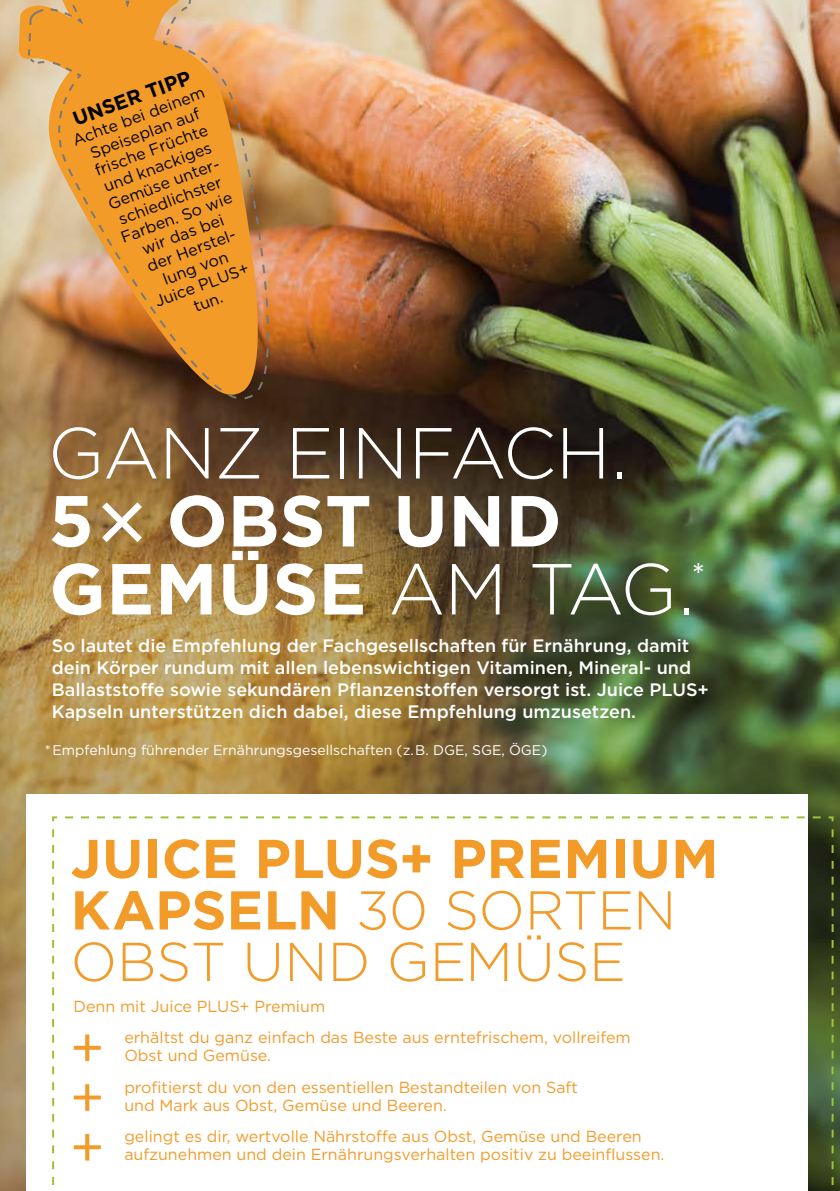
<style>
.page{position:relative;width:840px;height:1191px;background:#fff}
.page>*{position:absolute;margin:0;border:0;box-sizing:border-box;transform-origin:0 0}
.t1{font:700 72px/68px "Gotham";color:#fff}
.t2{font:300 72px "Gotham";letter-spacing:-.02em;color:#fff}
.t3{font:700 54.6px/51.4px "Gotham";color:#f39b29}
.t4{font:700 20px "Gotham";color:#000}
.t5{font:500 18px/22px "Gotham";color:#fff}
.t6{font:16px/31.6px "Gotham";color:#f39b29}
.t7{font:16px/18px "Gotham";color:#000;text-align:center}
.t8{font:14px "Gotham";color:#fff}
.s1{font-weight:300}
</style>
<div class="page">
<img style="left:0;top:794px;width:1px;height:397px">
<img style="left:1px;top:0;width:838px;height:1191px">
<div style="left:27px;top:794px;width:780px;height:397px;background:#fff"></div>
<svg style="left:52px;top:815px;width:782px;height:376px"></svg>
<svg style="left:19px;top:0;width:249px;height:405px;background:#c19c6f"></svg>
<svg style="left:264px;top:258px;width:9px;height:134px"></svg>
<img style="left:27px;top:0;width:237px;height:401px">
<svg style="left:74px;top:1034px;width:27px;height:27px"></svg>
<svg style="left:74px;top:1084px;width:27px;height:26px"></svg>
<svg style="left:74px;top:1134px;width:27px;height:26px"></svg>
<svg style="left:102px;top:502px;width:40px;height:40px;background:#a37d40"></svg>
<p class="t4" style="left:69px;top:108px;width:125px;rotate:-21deg">UNSER TIPP</p>
<p class="t7" style="left:70px;top:132px;width:141px;rotate:-21deg">Achte bei deinem<br>Speiseplan auf frische Früchte und knackiges<br>Gemüse unter&shy;schiedlichster<br>Farben. So wie wir das bei<br>der Herstel-<br>lung von<br>Juice PLUS+<br>tun.</p>
<h1 class="t2" style="left:48px;top:407px;width:581px">GANZ EINFACH.</h1>
<h1 class="t1" style="left:49px;top:486px;width:658px">5 OBST UND<br>GEMÜSE <span class="s1">AM TAG.</span><sup>*</sup></h1>
<p class="t5" style="left:52px;top:634px;width:658px">So lautet die Empfehlung der Fachgesellschaften für Ernährung, damit dein Körper rundum mit allen lebenswichtigen Vitaminen, Mineral- und Ballaststoffe sowie sekundären Pflanzenstoffen versorgt ist. Juice PLUS+ Kapseln unterstützen dich dabei, diese Empfehlung umzusetzen.</p>
<p class="t8" style="left:45px;top:741px;width:504px">* Empfehlung führender Ernährungsgesellschaften (z.B. DGE, SGE, ÖGE)</p>
<h2 class="t3" style="left:71px;top:832px;width:649px">JUICE PLUS+ PREMIUM<br>KAPSELN <span class="s1">30 SORTEN<br>OBST UND GEMÜSE</span></h2>
<p class="t6" style="left:124px;top:989px;width:507px;text-indent:-51px">Denn mit Juice PLUS+ Premium<br>erhältst du ganz einfach das Beste aus erntefrischem, vollreifem</p>
<p class="t6" style="left:124px;top:1039px;width:455px">Obst und Gemüse.<br>profitierst du von den essentiellen Bestandteilen von Saft</p>
<p class="t6" style="left:124px;top:1089px;width:518px">und Mark aus Obst, Gemüse und Beeren.<br>gelingt es dir, wertvolle Nährstoffe aus Obst, Gemüse und Beeren</p>
<p class="t6" style="left:124px;top:1138px;width:541px">aufzunehmen und dein Ernährungsverhalten positiv zu beeinflussen.</p>
</div>
